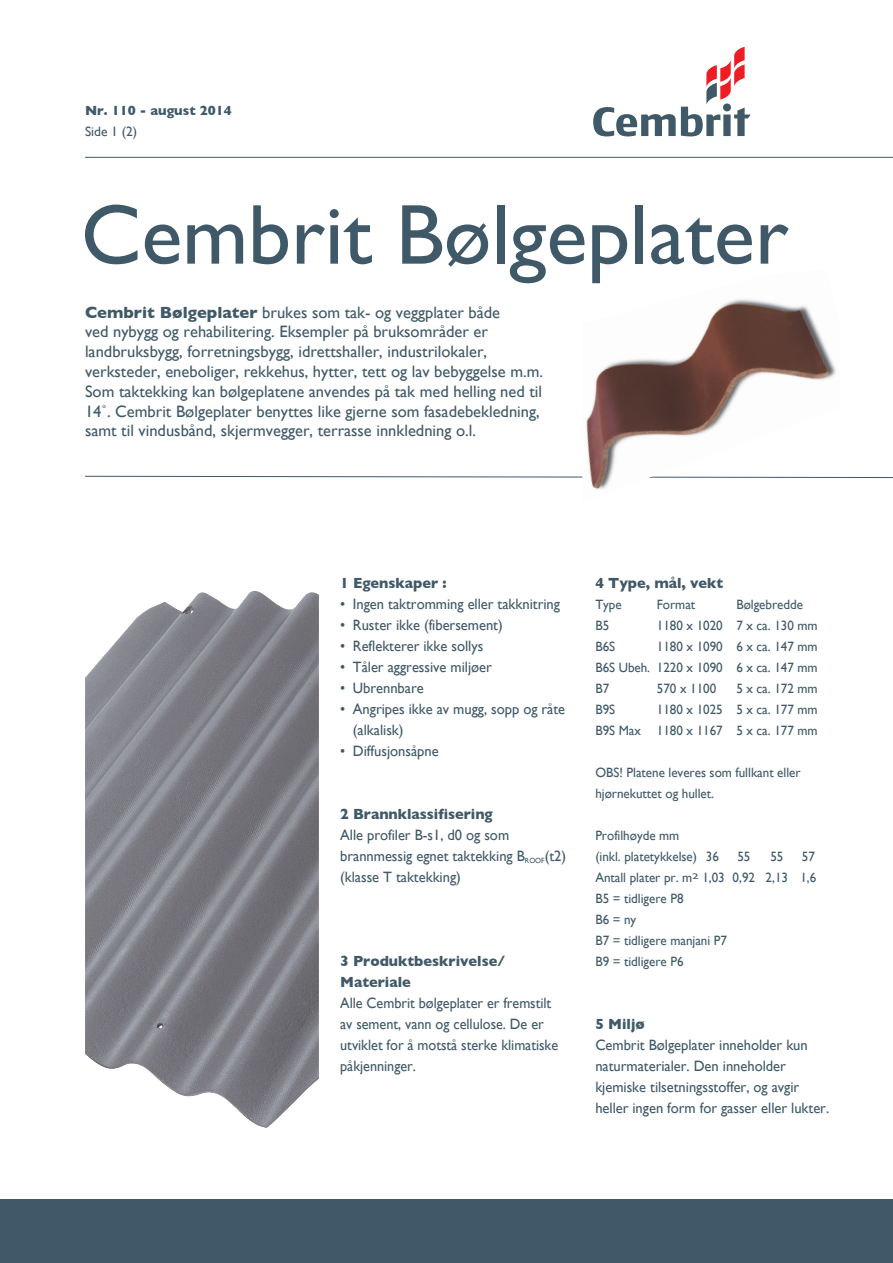
<style>
.page{position:relative;width:893px;height:1263px;background:#fff}
.page>*{position:absolute;margin:0;border:0;box-sizing:border-box;transform-origin:0 0}
.t1{font:85.5px "Gill Sans";color:#405968}
.t2{font:16.5px/19.8px "Gill Sans";color:#405968}
.t3{font:15px/21px "Gill Sans";color:#405968}
.t4{font:15px/21px "Gill Sans";color:#405968;scale:.95 1}
.t5{font:700 15px/21px "Gill Sans";color:#405968}
.t6{font:13.5px/21px "Gill Sans";color:#405968}
.t7{font:700 13.5px "Gill Sans";color:#405968}
.s1{font-weight:700}
</style>
<div class="page">
<svg style="left:85px;top:476px;width:808px;height:2px"></svg>
<hr style="left:85px;top:157px;width:808px;height:1px;background:#405968">
<svg style="left:593px;top:47px;width:157px;height:89px"></svg>
<div style="left:0;top:1199px;width:893px;height:64px;background:#405968"></div>
<img style="left:583px;top:299px;width:257px;height:191px">
<img style="left:85px;top:591px;width:234px;height:537px">
<p class="t7" style="left:85px;top:103px;width:148px">Nr. 110 - august 2014</p>
<p class="t6" style="left:85px;top:121px;width:54px">Side 1 (2)</p>
<h1 class="t1" style="left:81px;top:184px;width:709px">Cembrit Bølgeplater</h1>
<p class="t2" style="left:85px;top:302px;width:459px"><span class="s1">Cembrit Bølgeplater</span> brukes som tak- og veggplater både<br>ved nybygg og rehabilitering. Eksempler på bruksområder er landbruksbygg, forretningsbygg, idrettshaller, industrilokaler, verksteder, eneboliger, rekkehus, hytter, tett og lav bebyggelse m.m.<br>Som taktekking kan bølgeplatene anvendes på tak med helling ned til 14˚. Cembrit Bølgeplater benyttes like gjerne som fasadebekledning, samt til vindusbånd, skjermvegger, terrasse innkledning o.l.</p>
<p class="t5" style="left:340px;top:573px;width:108px">1 Egenskaper :</p>
<p class="t3" style="left:340px;top:593px;width:221px">• Ingen taktromming eller takknitring</p>
<p class="t3" style="left:340px;top:614px;width:164px">• Ruster ikke (fibersement)</p>
<p class="t3" style="left:340px;top:635px;width:145px">• Reflekterer ikke sollys</p>
<p class="t3" style="left:340px;top:656px;width:153px">• Tåler aggressive miljøer</p>
<p class="t3" style="left:340px;top:677px;width:85px">• Ubrennbare</p>
<p class="t3" style="left:353px;top:698px;width:214px;text-indent:-13px">• Angripes ikke av mugg, sopp og råte (alkalisk)</p>
<p class="t3" style="left:340px;top:740px;width:100px">• Diffusjonsåpne</p>
<p class="t5" style="left:340px;top:804px;width:154px">2 Brannklassifisering</p>
<p class="t3" style="left:340px;top:824px;width:227px">Alle profiler B-s1, d0 og som brannmessig egnet taktekking B<sub>ROOF</sub>(t2) (klasse T taktekking)</p>
<p class="t5" style="left:340px;top:951px;width:166px">3 Produktbeskrivelse/<br>Materiale</p>
<p class="t4" style="left:340px;top:992px;width:231px">Alle Cembrit bølgeplater er fremstilt av sement, vann og cellulose. De er utviklet for å motstå sterke klimatiske påkjenninger.</p>
<p class="t5" style="left:595px;top:573px;width:130px">4 Type, mål, vekt</p>
<p class="t6" style="left:595px;top:594px;width:28px">Type</p>
<p class="t6" style="left:657px;top:594px;width:40px">Format</p>
<p class="t6" style="left:736px;top:594px;width:68px">Bølgebredde</p>
<p class="t6" style="left:595px;top:615px;width:15px">B5</p>
<p class="t6" style="left:657px;top:615px;width:162px">1180 x 1020 7 x ca. 130 mm</p>
<p class="t6" style="left:595px;top:636px;width:21px">B6S</p>
<p class="t6" style="left:595px;top:636px;width:224px;text-align:justify;text-indent:61px">1180 x 1090 6 x ca. 147 mm B6S Ubeh. 1220 x 1090 6 x ca. 147 mm B7</p>
<p class="t6" style="left:657px;top:678px;width:61px">570 x 1100</p>
<p class="t6" style="left:736px;top:678px;width:83px">5 x ca. 172 mm</p>
<p class="t6" style="left:595px;top:699px;width:224px;text-align:right">1180 x 1025 5 x ca. 177 mm<br>B9S Max 1180 x 1167 5 x ca. 177 mm</p>
<p class="t6" style="left:595px;top:762px;width:207px">OBS! Platene leveres som fullkant eller hjørnekuttet og hullet.</p>
<p class="t6" style="left:595px;top:825px;width:125px">Profilhøyde mm<br>(inkl. platetykkelse) 36</p>
<p class="t6" style="left:595px;top:699px;width:21px">B9S</p>
<p class="t6" style="left:595px;top:846px;width:222px;text-indent:206px">57<br>Antall plater pr. m<sup>2</sup> 1,03 0,92 2,13 1,6<br>B5 = tidligere P8<br>B6 = ny<br>B7 = tidligere manjani P7<br>B9 = tidligere P6</p>
<p class="t6" style="left:737px;top:846px;width:15px">55</p>
<p class="t6" style="left:770px;top:846px;width:15px">55</p>
<p class="t5" style="left:595px;top:1014px;width:51px">5 Miljø</p>
<p class="t3" style="left:595px;top:1034px;width:235px">Cembrit Bølgeplater inneholder kun naturmaterialer. Den inneholder kjemiske tilsetningsstoffer, og avgir heller ingen form for gasser eller lukter.</p>
</div>
